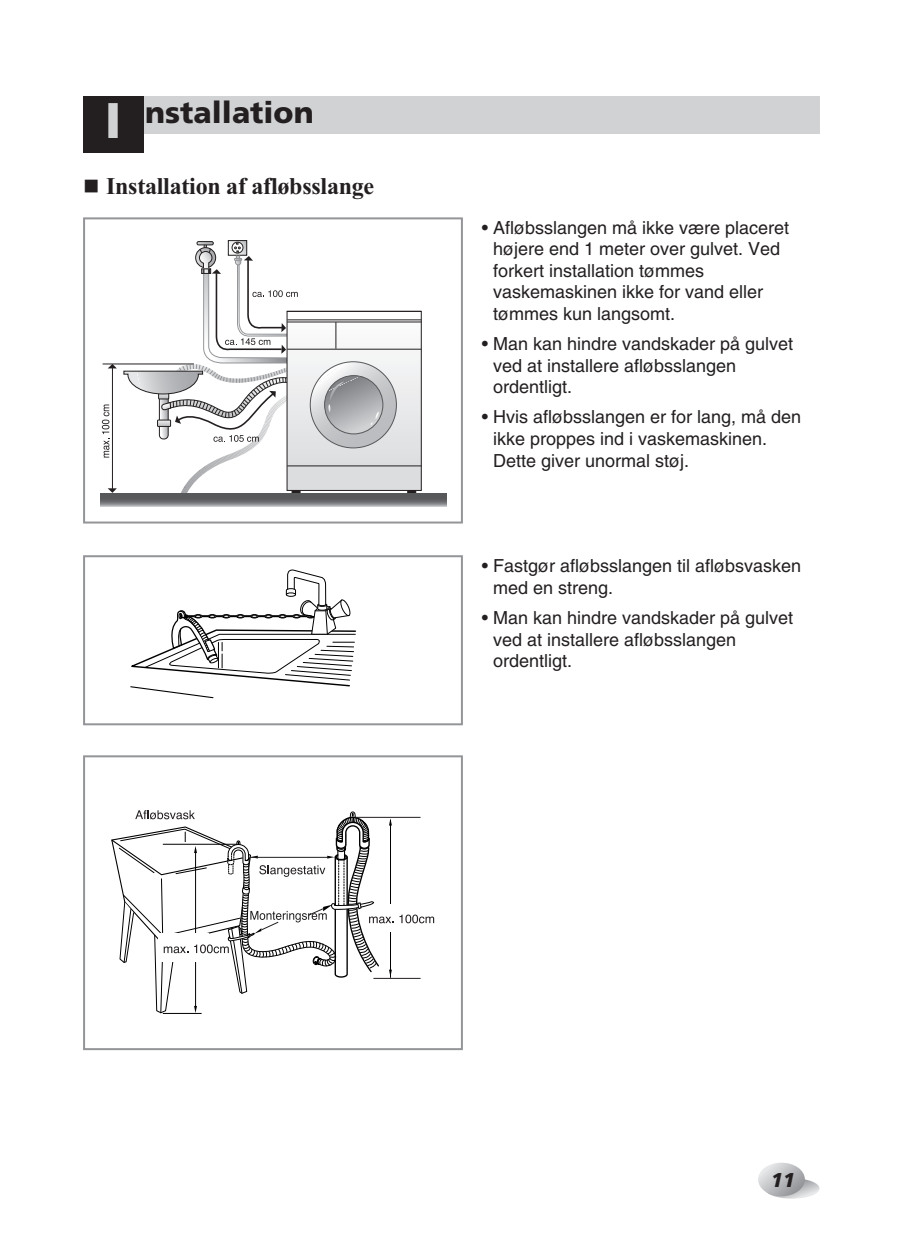
<style>
.page{position:relative;width:906px;height:1246px;background:#fff}
.page>*{position:absolute;margin:0;border:0;box-sizing:border-box;transform-origin:0 0}
.t1{font:900 50px "Frutiger";color:#d1d2d4}
.t2{font:900 30px "Frutiger";color:#231f20}
.t3{font:700 24px "Times New Roman";letter-spacing:-.01em;color:#231f20}
.t4{font:italic 900 20px "Frutiger";color:#231f20}
.t5{font:18px/21.6px "Helvetica";color:#231f20}
</style>
<div class="page">
<svg style="left:765px;top:1178px;width:55px;height:21px"></svg>
<svg style="left:758px;top:1163px;width:47px;height:33px"></svg>
<div style="left:83px;top:96px;width:736px;height:37px;background:#d1d2d4"></div>
<div style="left:83px;top:96px;width:60px;height:57px;background:#231f20"></div>
<svg style="left:300px;top:319px;width:120px;height:170px"></svg>
<div style="left:287px;top:311px;width:135px;height:180px;border:1px solid #231f20"></div>
<hr style="left:287px;top:311px;width:134px;height:1px;background:#231f20">
<hr style="left:287px;top:349px;width:135px;height:1px;background:#231f20">
<hr style="left:287px;top:320px;width:135px;height:1px;background:#231f20">
<hr style="left:287px;top:322px;width:135px;height:1px;background:#231f20">
<hr style="left:287px;top:466px;width:135px;height:1px;background:#231f20">
<svg style="left:407px;top:490px;width:9px;height:4px"></svg>
<svg style="left:336px;top:322px;width:1px;height:27px"></svg>
<svg style="left:101px;top:494px;width:345px;height:13px;background:#737477"></svg>
<hr style="left:103px;top:364px;width:91px;height:1px;background:#231f20">
<svg style="left:108px;top:364px;width:9px;height:4px"></svg>
<svg style="left:108px;top:488px;width:9px;height:5px"></svg>
<svg style="left:310px;top:362px;width:86px;height:86px;background:#c0c1c3"></svg>
<div style="left:228px;top:240px;width:19px;height:15px;border:1px solid #231f20"></div>
<svg style="left:102px;top:405px;width:7px;height:53px"></svg>
<hr style="left:112px;top:368px;width:1px;height:121px;background:#231f20">
<svg style="left:123px;top:241px;width:177px;height:266px"></svg>
<div style="left:83px;top:217px;width:380px;height:307px;border:2px solid #939598"></div>
<svg style="left:130px;top:569px;width:226px;height:130px"></svg>
<div style="left:83px;top:555px;width:380px;height:170px;border:2px solid #939598"></div>
<svg style="left:111px;top:810px;width:323px;height:204px"></svg>
<div style="left:83px;top:755px;width:380px;height:295px;border:2px solid #939598"></div>
<h1 class="t1" style="left:105px;top:100px;width:18px">I</h1>
<h2 class="t2" style="left:145px;top:100px;width:170px">nstallation</h2>
<h3 class="t3" style="left:106px;top:179px;width:270px">Installation af afløbsslange</h3>
<p class="t5" style="left:493px;top:218px;width:298px;text-indent:-11px">• Afløbsslangen må ikke være placeret højere end 1 meter over gulvet. Ved forkert installation tømmes vaskemaskinen ikke for vand eller tømmes kun langsomt.</p>
<p class="t5" style="left:493px;top:335px;width:302px;text-indent:-11px">• Man kan hindre vandskader på gulvet ved at installere afløbsslangen ordentligt.</p>
<p class="t5" style="left:493px;top:408px;width:310px;text-indent:-11px">• Hvis afløbsslangen er for lang, må den ikke proppes ind i vaskemaskinen.<br>Dette giver unormal støj.</p>
<p class="t5" style="left:493px;top:557px;width:310px;text-indent:-11px">• Fastgør afløbsslangen til afløbsvasken med en streng.</p>
<p class="t5" style="left:493px;top:609px;width:302px;text-indent:-11px">• Man kan hindre vandskader på gulvet ved at installere afløbsslangen ordentligt.</p>
<p class="t4" style="left:771px;top:1172px;width:26px">11</p>
</div>
